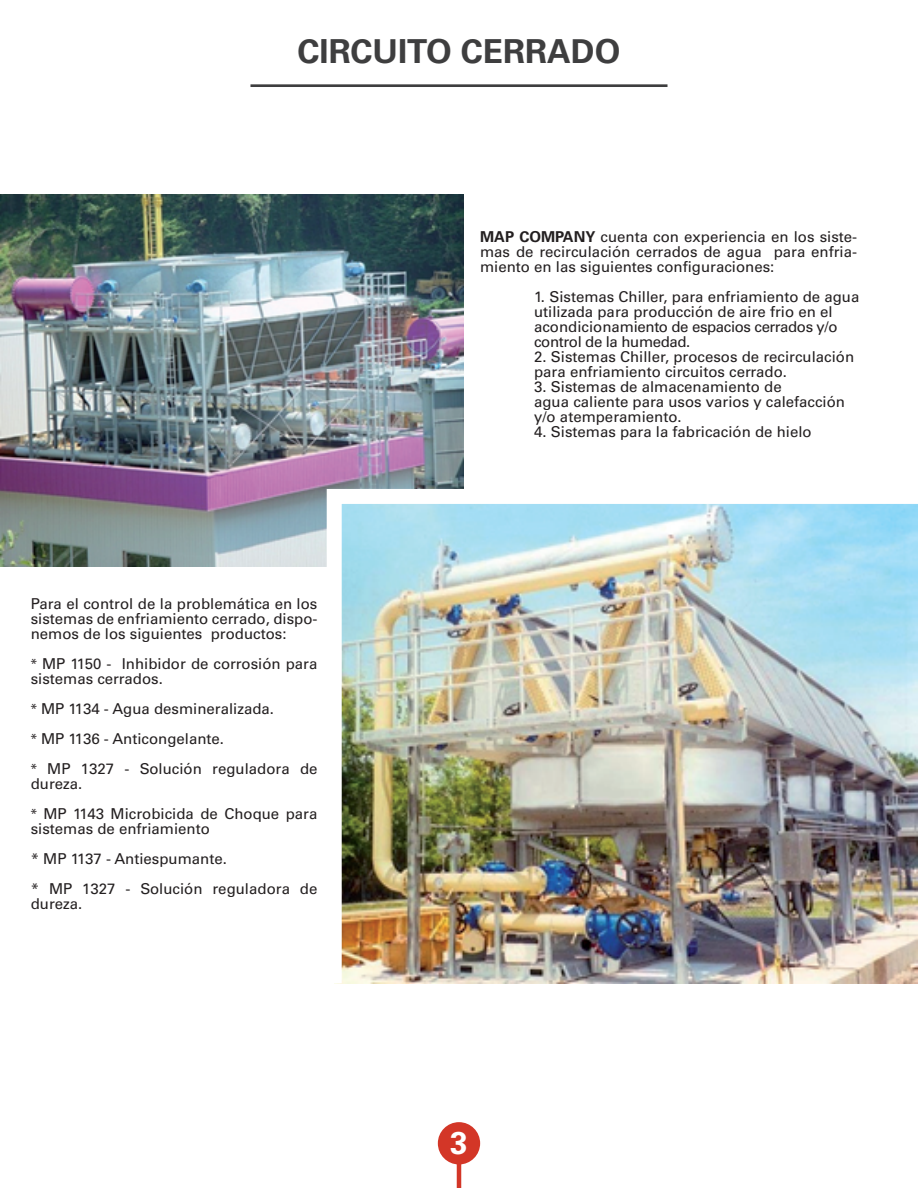
<style>
.page{position:relative;width:918px;height:1188px;background:#fff}
.page>*{position:absolute;margin:0;border:0;box-sizing:border-box;transform-origin:0 0}
.t1{font:700 33px "Univers";color:#3e3e3f}
.t2{font:700 31.5px "Univers";color:#fff}
.t3{font:15px/15px "Univers";color:#231f20}
.s1{font-family:"Myriad Pro"}
.s2{font-weight:700}
</style>
<div class="page">
<img style="left:1px;top:194px;width:463px;height:373px">
<div style="left:438px;top:1122px;width:42px;height:42px;background:#d33627;border-radius:50%"></div>
<hr style="left:457px;top:1159px;width:4px;height:29px;background:#d33627">
<hr style="left:250px;top:84px;width:418px;height:3px;background:#3e3e3f">
<img style="left:319px;top:481px;width:599px;height:503px">
<h1 class="t1" style="left:298px;top:32px;width:324px">CIRCUITO CERRADO</h1>
<p class="t3" style="left:31px;top:597px;width:288px;text-align:justify">Para el control de la problemática en los sistemas de enfriamiento cerrado, dispo&shy;nemos de los siguientes productos:</p>
<p class="t3" style="left:31px;top:657px;width:288px"><span class="s1">*</span> MP 1150 - Inhibidor de corrosión para sistemas cerrados.</p>
<p class="t3" style="left:31px;top:694px;width:288px;line-height:30px"><span class="s1">*</span> MP 1134 - Agua desmineralizada.<br><span class="s1">*</span> MP 1136 - Anticongelante.<br><span class="s1">*</span> MP 1327 - Solución reguladora de</p>
<p class="t3" style="left:31px;top:769px;width:288px;line-height:30px">dureza.<br><span class="s1">*</span> MP 1143 Microbicida de Choque para</p>
<p class="t3" style="left:31px;top:814px;width:288px;line-height:30px">sistemas de enfriamiento<br>* MP 1137 - Antiespumante.<br>* MP 1327 - Solución reguladora de</p>
<p class="t3" style="left:31px;top:897px;width:53px">dureza.</p>
<p class="t3" style="left:480px;top:229px;width:379px;text-align:justify"><span class="s2">MAP COMPANY</span> cuenta con experiencia en los siste&shy;mas de recirculación cerrados de agua para enfria&shy;miento en las siguientes configuraciones:</p>
<p class="t3" style="left:534px;top:289px;width:327px">1. Sistemas Chiller, para enfriamiento de agua utilizada para producción de aire frio en el acondicionamiento de espacios cerrados y/o control de la humedad.</p>
<p class="t3" style="left:534px;top:349px;width:322px">2. Sistemas Chiller, procesos de recirculación para enfriamiento circuitos cerrado.</p>
<p class="t3" style="left:534px;top:379px;width:312px">3. Sistemas de almacenamiento de<br>agua caliente para usos varios y calefacción y/o atemperamiento.</p>
<p class="t3" style="left:534px;top:424px;width:279px">4. Sistemas para la fabricación de hielo</p>
<h2 class="t2" style="left:450px;top:1125px;width:19px">3</h2>
</div>
